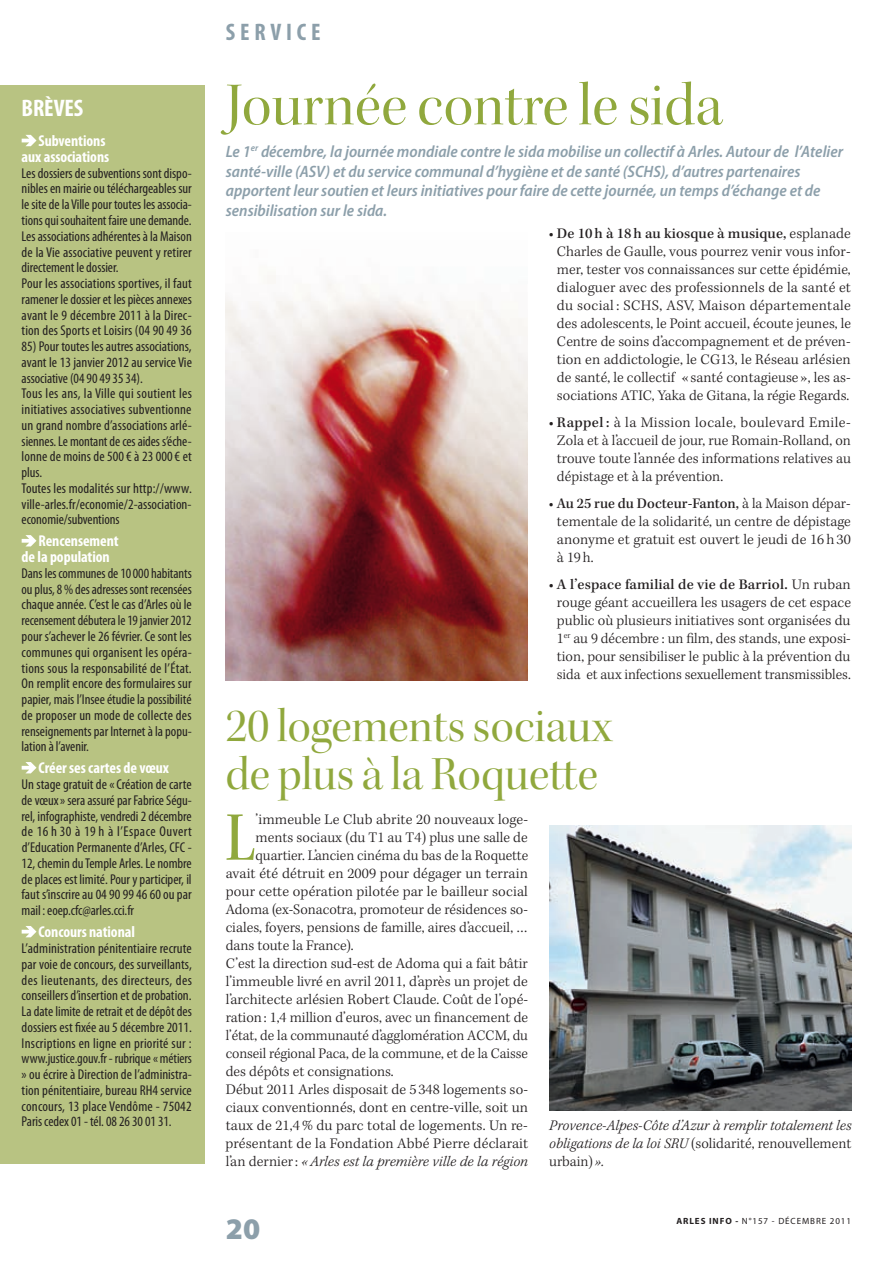
<style>
.page{position:relative;width:894px;height:1264px;background:#fff}
.page>*{position:absolute;margin:0;border:0;box-sizing:border-box;transform-origin:0 0}
.t1{font:73.05px "Kepler Std Medium Cn Subh";color:#90a83d}
.t2{font:61.5px "Kepler Std Disp";color:#90a83d}
.t3{font:48px/48px "Kepler Std Disp";color:#90a83d}
.t4{font:900 30px "Myriad Pro";color:#8c9faa}
.t5{font:700 condensed 24px "Myriad Pro";letter-spacing:.2em;color:#8c9faa}
.t6{font:700 condensed 24px "Myriad Pro";letter-spacing:-.005em;color:#fff}
.t7{font:italic 600 semi-condensed 16.5px/19.8px "Myriad Pro";color:#8c9faa}
.t8{font:700 condensed 15.75px/15.8px "Myriad Pro";letter-spacing:-.005em;color:#fff;text-align:right}
.t9{font:300 15px/18px "Kepler Std";letter-spacing:.005em;color:#231f20;text-align:center}
.t10{font:italic 300 15px/18px "Kepler Std";letter-spacing:.005em;color:#231f20;text-align:justify}
.t11{font:condensed 14.25px/15.8px "Myriad Pro";letter-spacing:-.005em;color:#231f20;text-align:justify}
.t12{font:9px "Myriad Pro";letter-spacing:.1em;color:#231f20}
.s1{font-weight:500}
.s2{font-style:normal}
.s3{font-weight:700}
</style>
<div class="page">
<div style="left:0;top:85px;width:204px;height:1078px;background:#b8c382"></div>
<svg style="left:22px;top:135px;width:14px;height:11px"></svg>
<svg style="left:22px;top:535px;width:14px;height:11px"></svg>
<svg style="left:22px;top:762px;width:14px;height:11px"></svg>
<svg style="left:22px;top:926px;width:14px;height:11px"></svg>
<img style="left:225px;top:275px;width:302px;height:405px">
<img style="left:550px;top:825px;width:301px;height:285px">
<h3 class="t6" style="left:22px;top:93px;width:63px">BRÈvES</h3>
<p class="t8" style="left:22px;top:133px;width:89px">Subventions aux associations</p>
<p class="t11" style="left:22px;top:165px;width:172px;text-align:left">Les dossiers de subventions sont dispo&shy;nibles en mairie ou téléchargeables sur le site de la Ville pour toutes les associa&shy;tions qui souhaitent faire une demande.<br>Les associations adhérentes à la Maison de la Vie associative peuvent y retirer directement le dossier.<br>Pour les associations sportives, il faut ramener le dossier et les pièces annexes avant le 9 décembre 2011 à la Direc&shy;tion des Sports et Loisirs (04 90 49 36</p>
<p class="t11" style="left:22px;top:338px;width:172px;text-align:left">85) Pour toutes les autres associations, avant le 13 janvier 2012 au service Vie associative (04 90 49 35 34).<br>Tous les ans, la Ville qui soutient les initiatives associatives subventionne un grand nombre d’associations arlé&shy;siennes. Le montant de ces aides s’éche&shy;lonne de moins de 500€ à 23 000€ et plus.<br>Toutes les modalités sur http://www. ville-arles.fr/economie/2-association&shy;economie/subventions</p>
<p class="t8" style="left:22px;top:533px;width:99px;text-align:left;text-indent:17px">Rencensement de la population</p>
<p class="t11" style="left:22px;top:565px;width:172px">Dans les communes de 10000 habitants ou plus, 8% des adresses sont recensées chaque année. C’est le cas d’Arles où le recensement débutera le 19 janvier 2012 pour s’achever le 26 février. Ce sont les communes qui organisent les opéra&shy;tions sous la responsabilité de l’État.<br>On remplit encore des formulaires sur papier, mais l’Insee étudie la possibilité de proposer un mode de collecte des renseignements par Internet à la popu&shy;lation à l’avenir.</p>
<p class="t8" style="left:38px;top:760px;width:132px">Créer ses cartes de vœux</p>
<p class="t11" style="left:22px;top:776px;width:172px">un stage gratuit de « Création de carte de vœux» sera assuré par Fabrice Ségu&shy;rel, infographiste, vendredi 2 décembre de 16 h 30 à 19 h à l’Espace Ouvert d’Education Permanente d’Arles, CFC - 12, chemin du Temple Arles. Le nombre de places est limité. Pour y participer, il faut s’inscrire au 04 90 99 46 60 ou par mail : eoep.cfc@arles.cci.fr</p>
<p class="t8" style="left:38px;top:924px;width:98px">Concours national</p>
<p class="t11" style="left:22px;top:940px;width:172px">L’administration pénitentiaire recrute par voie de concours, des surveillants, des lieutenants, des directeurs, des conseillers d’insertion et de probation.<br>La date limite de retrait et de dépôt des dossiers est fixée au 5 décembre 2011.<br>Inscriptions en ligne en priorité sur : www.justice.gouv.fr - rubrique « métiers » ou écrire à Direction de l’administra&shy;tion pénitentiaire, bureau RH4 service concours, 13 place Vendôme - 75042<br>Paris cedex 01 - tél. 08 26 30 01 31.</p>
<h3 class="t5" style="left:226px;top:17px;width:96px">SERvICE</h3>
<h2 class="t2" style="left:226px;top:70px;width:498px">Journée contre le sida</h2>
<p class="t7" style="left:226px;top:142px;width:619px">Le 1<sup>er</sup> décembre, la journée mondiale contre le sida mobilise un collectif à Arles. Autour de l’Atelier santé-ville (ASV) et du service communal d’hygiène et de santé (SCHS), d’autres partenaires apportent leur soutien et leurs initiatives pour faire de cette journée, un temps d’échange et de sensibilisation sur le sida.</p>
<p class="t9" style="left:549px;top:225px;width:303px"><span class="s1">• De 10h à 18h au kiosque à musique,</span> esplanade Charles de Gaulle, vous pourrez venir vous infor&shy;mer, tester vos connaissances sur cette épidémie, dialoguer avec des professionnels de la santé et du social : SCHS, ASV, Maison départementale des adolescents, le Point accueil, écoute jeunes, le Centre de soins d’accompagnement et de préven&shy;tion en addictologie, le CG13, le Réseau arlésien de santé, le collectif « santé contagieuse », les as&shy;sociations ATIC, Yaka de Gitana, la régie Regards.</p>
<p class="t9" style="left:557px;top:414px;width:295px;text-align:justify;text-indent:-8px"><span class="s1">• Rappel :</span> à la Mission locale, boulevard Emile-Zola et à l’accueil de jour, rue Romain-Rolland, on trouve toute l’année des informations relatives au dépistage et à la prévention.</p>
<p class="t9" style="left:557px;top:495px;width:295px;text-align:justify;text-indent:-8px"><span class="s1">• Au 25 rue du Docteur-Fanton,</span> à la Maison dépar&shy;tementale de la solidarité, un centre de dépistage anonyme et gratuit est ouvert le jeudi de 16 h 30 à 19 h.</p>
<p class="t9" style="left:549px;top:576px;width:303px"><span class="s1">• A l’espace familial de vie de Barriol.</span> Un ruban rouge géant accueillera les usagers de cet espace public où plusieurs initiatives sont organisées du 1<sup>er</sup> au 9 décembre : un film, des stands, une exposi&shy;tion, pour sensibiliser le public à la prévention du sida et aux infections sexuellement transmissibles.</p>
<h3 class="t3" style="left:226px;top:703px;width:388px">20 logements sociaux de plus à la Roquette</h3>
<h1 class="t1" style="left:226px;top:797px;width:31px">L</h1>
<p class="t9" style="left:255px;top:810px;width:274px">’immeuble Le Club abrite 20 nouveaux loge-</p>
<p class="t9" style="left:255px;top:828px;width:274px">ments sociaux (du T1 au T4) plus une salle de</p>
<p class="t9" style="left:255px;top:846px;width:274px">quartier. L’ancien cinéma du bas de la Roquette</p>
<p class="t9" style="left:226px;top:864px;width:304px">avait été détruit en 2009 pour dégager un terrain</p>
<p class="t9" style="left:226px;top:882px;width:304px">pour cette opération pilotée par le bailleur social</p>
<p class="t9" style="left:226px;top:900px;width:304px">Adoma (ex-Sonacotra, promoteur de résidences so-</p>
<p class="t9" style="left:226px;top:918px;width:303px">ciales, foyers, pensions de famille, aires d’accueil, …</p>
<p class="t9" style="left:226px;top:936px;width:129px">dans toute la France).</p>
<p class="t9" style="left:226px;top:954px;width:304px">C’est la direction sud-est de Adoma qui a fait bâtir</p>
<p class="t9" style="left:226px;top:972px;width:304px">l’immeuble livré en avril 2011, d’après un projet de</p>
<p class="t9" style="left:226px;top:990px;width:304px">l’architecte arlésien Robert Claude. Coût de l’opé-</p>
<p class="t9" style="left:226px;top:1008px;width:304px">ration: 1,4 million d’euros, avec un financement de</p>
<p class="t9" style="left:226px;top:1026px;width:304px">l’état, de la communauté d’agglomération ACCM, du</p>
<p class="t9" style="left:226px;top:1044px;width:303px">conseil régional Paca, de la commune, et de la Caisse</p>
<p class="t9" style="left:226px;top:1062px;width:170px">des dépôts et consignations.</p>
<p class="t9" style="left:226px;top:1080px;width:304px">Début 2011 Arles disposait de 5 348 logements so-</p>
<p class="t9" style="left:226px;top:1098px;width:304px">ciaux conventionnés, dont en centre-ville, soit un</p>
<p class="t9" style="left:226px;top:1116px;width:304px">taux de 21,4 % du parc total de logements. Un re-</p>
<p class="t9" style="left:226px;top:1134px;width:304px">présentant de la Fondation Abbé Pierre déclarait</p>
<p class="t10" style="left:226px;top:1152px;width:304px"><span class="s2">l’an dernier:</span> « Arles est la première ville de la région</p>
<p class="t10" style="left:549px;top:1116px;width:304px">Provence-Alpes-Côte d’Azur à remplir totalement les obligations de la loi SRU <span class="s2">(solidarité, renouvellement urbain)</span> ».</p>
<h3 class="t4" style="left:226px;top:1212px;width:36px">20</h3>
<p class="t12" style="left:676px;top:1215px;width:176px"><span class="s3">ARLES INFO -</span> N°157 - DÉCEMBRE 2011</p>
</div>
